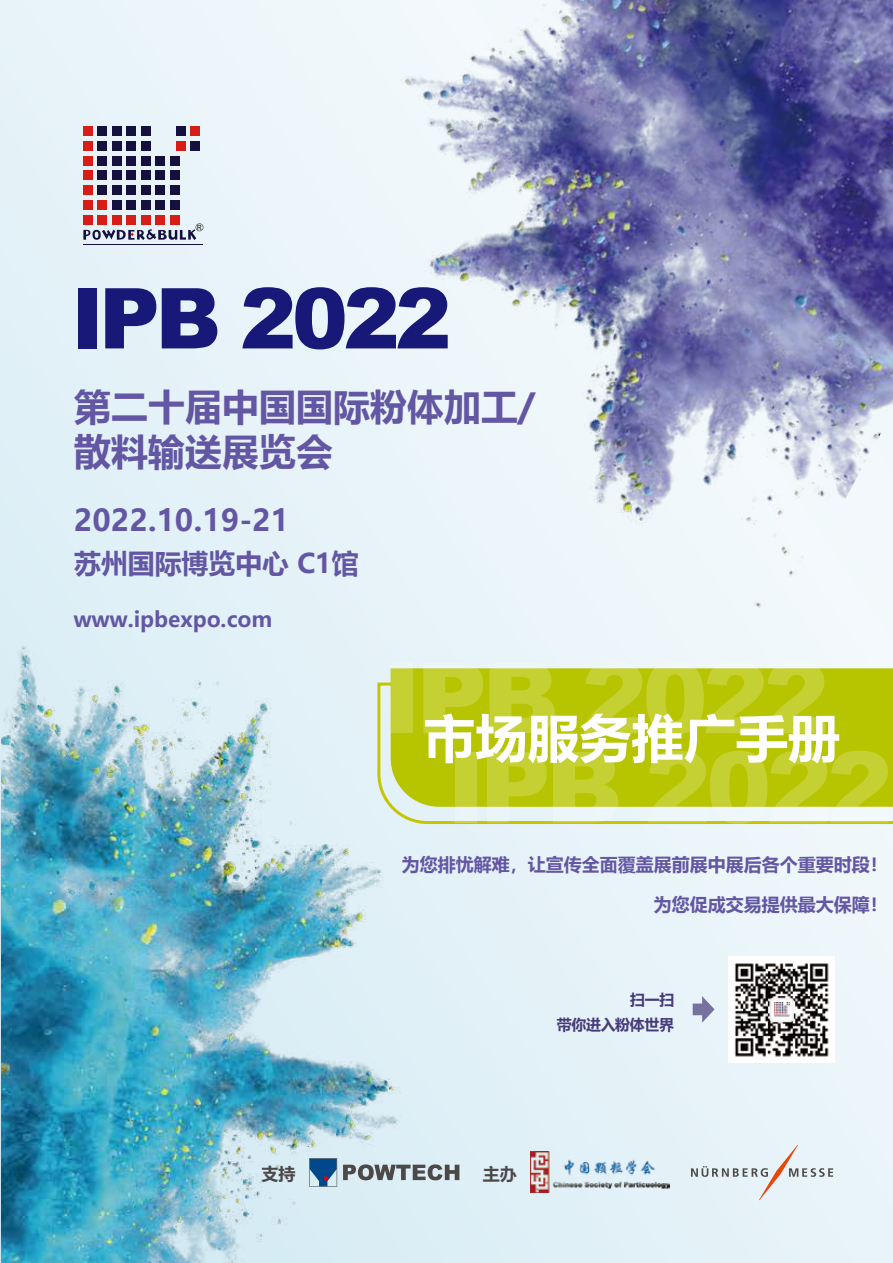
<style>
.page{position:relative;width:893px;height:1263px;background:#fff}
.page>*{position:absolute;margin:0;border:0;box-sizing:border-box;transform-origin:0 0}
.t1{font:900 98.55px "Arial";letter-spacing:-.05em;color:#fff}
.t2{font:900 84px "Arial";letter-spacing:-.05em;color:#181879}
.t3{font:700 51.3px "Microsoft Ya Hei";color:#fff}
.t4{font:700 36.9px/44.7px "Microsoft Ya Hei";letter-spacing:.005em;color:#6356a3}
.t5{font:700 30px "Microsoft Ya Hei";color:#6356a3}
.t6{font:700 26.85px "Microsoft Ya Hei";color:#6356a3}
.t7{font:700 21.15px "Microsoft Ya Hei";color:#6356a3}
.t8{font:700 18px "Microsoft Ya Hei";color:#6356a3}
.t9{font:700 16.95px "Microsoft Ya Hei";color:#4c4948}
.t10{font:700 15px "Microsoft Ya Hei";letter-spacing:-.025em;color:#463b7a}
</style>
<div class="page">
<img style="left:834px;top:0;width:59px;height:1241px">
<img style="left:2px;top:0;width:832px;height:1263px">
<svg style="left:376px;top:681px;width:517px;height:144px"></svg>
<svg style="left:693px;top:996px;width:22px;height:27px"></svg>
<svg style="left:343px;top:1164px;width:116px;height:16px"></svg>
<svg style="left:309px;top:1158px;width:28px;height:29px"></svg>
<div style="left:391px;top:668px;width:502px;height:139px;background:#b7c500"></div>
<h2 class="t2" style="left:71px;top:257px;width:382px">IPB 2022</h2>
<h3 class="t4" style="left:74px;top:383px;width:463px">第二十届中国国际粉体加工/散料输送展览会</h3>
<h3 class="t5" style="left:74px;top:500px;width:217px">2022.10.19-21</h3>
<h3 class="t6" style="left:74px;top:544px;width:286px">苏州国际博览中心 C1馆</h3>
<p class="t7" style="left:74px;top:605px;width:200px">www.ipbexpo.com</p>
<h1 class="t1" style="left:383px;top:626px;width:448px">IPB 2022</h1>
<h3 class="t3" style="left:423px;top:702px;width:418px">市场服务推广手册</h3>
<h1 class="t1" style="left:446px;top:716px;width:448px">IPB 2022</h1>
<p class="t8" style="left:402px;top:851px;width:487px">为您排忧解难，让宣传全面覆盖展前展中展后各个重要时段！</p>
<p class="t8" style="left:654px;top:892px;width:235px">为您促成交易提供最大保障！</p>
<p class="t10" style="left:630px;top:989px;width:46px">扫一扫</p>
<p class="t10" style="left:557px;top:1014px;width:119px">带你进入粉体世界</p>
<p class="t9" style="left:262px;top:1162px;width:36px">支持</p>
<p class="t9" style="left:483px;top:1162px;width:36px">主办</p>
</div>
